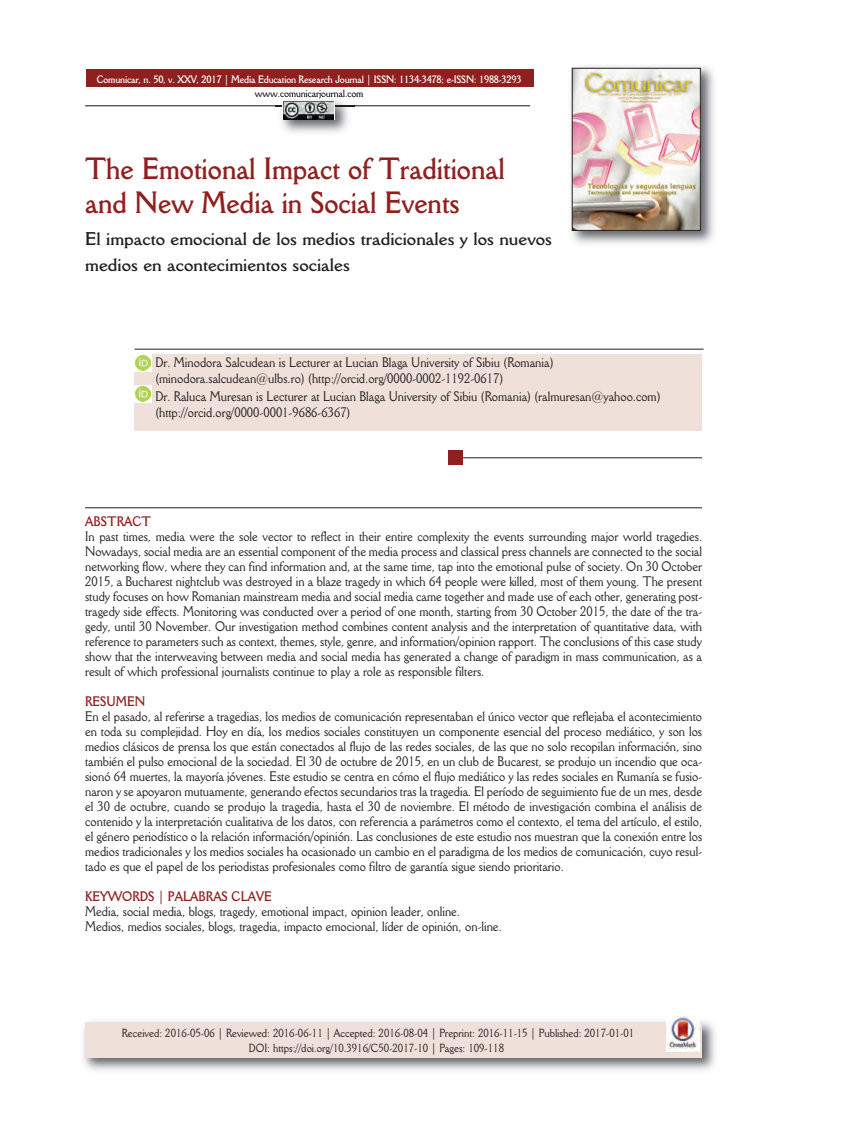
<style>
.page{position:relative;width:851px;height:1127px;background:#fff}
.page>*{position:absolute;margin:0;border:0;box-sizing:border-box;transform-origin:0 0}
.t1{font:700 30px/34.5px "Della Robbia BT";color:#90201f;scale:.9 1}
.t2{font:700 18px/26px "Della Robbia BT";color:#231f20}
.t3{font:13.5px/15px "Della Robbia BT";color:#231f20;scale:.9 1}
.t4{font:700 13.5px "Della Robbia BT";color:#90201f;scale:.9 1}
.t5{font:11.55px/15px "Della Robbia BT";color:#231f20;text-align:center;scale:.9 1}
.t6{font:700 10.5px "Della Robbia BT";letter-spacing:-.02em;color:#fff;scale:.9 1}
.t7{font:700 10.5px "Della Robbia BT";letter-spacing:-.02em;color:#231f20;scale:.9 1}
</style>
<div class="page">
<hr style="left:85px;top:105px;width:445px;height:1px;background:#231f20">
<div style="left:86px;top:70px;width:447px;height:17px;background:#90201f"></div>
<div style="left:134px;top:354px;width:568px;height:77px;background:#efe1da"></div>
<img style="left:83px;top:1021px;width:632px;height:50px">
<div style="left:85px;top:1022px;width:617px;height:35px;background:#efe1da"></div>
<img style="left:571px;top:66px;width:143px;height:178px">
<img style="left:574px;top:70px;width:124px;height:159px">
<div style="left:572px;top:68px;width:128px;height:163px;border:1px solid #231f20"></div>
<hr style="left:134px;top:349px;width:569px;height:1px;background:#231f20">
<hr style="left:85px;top:507px;width:617px;height:1px;background:#231f20">
<hr style="left:460px;top:457px;width:242px;height:1px;background:#231f20">
<img style="left:666px;top:1016px;width:33px;height:35px">
<div style="left:447px;top:451px;width:15px;height:14px;background:#90201f"></div>
<svg style="left:134px;top:354px;width:18px;height:18px"></svg>
<img style="left:136px;top:356px;width:14px;height:14px">
<svg style="left:134px;top:385px;width:18px;height:18px"></svg>
<img style="left:136px;top:387px;width:14px;height:15px">
<img style="left:275px;top:94px;width:80px;height:39px">
<img style="left:275px;top:105px;width:80px;height:1px">
<img style="left:275px;top:94px;width:37px;height:3px">
<svg style="left:282px;top:101px;width:53px;height:19px"></svg>
<img style="left:283px;top:102px;width:50px;height:17px">
<p class="t6" style="left:97px;top:73px;width:473px">Comunicar, n. 50, v. XXV, 2017 | Media Education Research Journal | ISSN: 1134-3478; e-ISSN: 1988-3293</p>
<p class="t7" style="left:255px;top:87px;width:122px">www.comunicarjournal.com</p>
<h1 class="t1" style="left:85px;top:151px;width:468px">The Emotional Impact of Traditional and New Media in Social Events</h1>
<h2 class="t2" style="left:85px;top:225px;width:468px">El impacto emocional de los medios tradicionales y los nuevos medios en acontecimientos sociales</h2>
<p class="t3" style="left:155px;top:355px;width:444px;line-height:15.8px">dr. Minodora Salcudean is Lecturer at Lucian Blaga University of Sibiu (Romania) (minodora.salcudean@ulbs.ro) (http://orcid.org/0000-0002-1192-0617)</p>
<p class="t3" style="left:155px;top:388px;width:562px;line-height:15.8px">dr. Raluca Muresan is Lecturer at Lucian Blaga University of Sibiu (Romania) (ralmuresan@yahoo.com) (http://orcid.org/0000-0001-9686-6367)</p>
<p class="t4" style="left:85px;top:513px;width:75px">ABSTRACT</p>
<p class="t3" style="left:85px;top:528px;width:687px;text-align:justify">in past times, media were the sole vector to reflect in their entire complexity the events surrounding major world tragedies. nowadays, social media are an essential component of the media process and classical press channels are connected to the social networking flow, where they can find information and, at the same time, tap into the emotional pulse of society. on 30 october 2015, a Bucharest nightclub was destroyed in a blaze tragedy in which 64 people were killed, most of them young. The present study focuses on how Romanian mainstream media and social media came together and made use of each other, generating post&shy;tragedy side effects. Monitoring was conducted over a period of one month, starting from 30 october 2015, the date of the tra&shy;gedy, until 30 november. our investigation method combines content analysis and the interpretation of quantitative data, with reference to parameters such as context, themes, style, genre, and information/opinion rapport. The conclusions of this case study show that the interweaving between media and social media has generated a change of paradigm in mass communication, as a result of which professional journalists continue to play a role as responsible filters.</p>
<p class="t4" style="left:85px;top:693px;width:68px">RESUMEN</p>
<p class="t3" style="left:85px;top:708px;width:687px;text-align:justify">En el pasado, al referirse a tragedias, los medios de comunicación representaban el único vector que reflejaba el acontecimiento en toda su complejidad. Hoy en día, los medios sociales constituyen un componente esencial del proceso mediático, y son los medios clásicos de prensa los que están conectados al flujo de las redes sociales, de las que no solo recopilan información, sino también el pulso emocional de la sociedad. El 30 de octubre de 2015, en un club de Bucarest, se produjo un incendio que oca&shy;sionó 64 muertes, la mayoría jóvenes. Este estudio se centra en cómo el flujo mediático y las redes sociales en Rumanía se fusio&shy;naron y se apoyaron mutuamente, generando efectos secundarios tras la tragedia. El período de seguimiento fue de un mes, desde el 30 de octubre, cuando se produjo la tragedia, hasta el 30 de noviembre. El método de investigación combina el análisis de contenido y la interpretación cualitativa de los datos, con referencia a parámetros como el contexto, el tema del artículo, el estilo, el género periodístico o la relación información/opinión. Las conclusiones de este estudio nos muestran que la conexión entre los medios tradicionales y los medios sociales ha ocasionado un cambio en el paradigma de los medios de comunicación, cuyo resul&shy;tado es que el papel de los periodistas profesionales como filtro de garantía sigue siendo prioritario.</p>
<p class="t4" style="left:85px;top:888px;width:209px">KEYWORDS | PALABRAS CLAVE</p>
<p class="t3" style="left:85px;top:903px;width:464px">Media, social media, blogs, tragedy, emotional impact, opinion leader, online.<br>Medios, medios sociales, blogs, tragedia, impacto emocional, líder de opinión, on-line.</p>
<p class="t5" style="left:122px;top:1025px;width:570px">Received: 2016-05-06 | Reviewed: 2016-06-11 | Accepted: 2016-08-04 | Preprint: 2016-11-15 | Published: 2017-01-01 doi: https://doi.org/10.3916/C50-2017-10 | Pages: 109-118</p>
</div>
